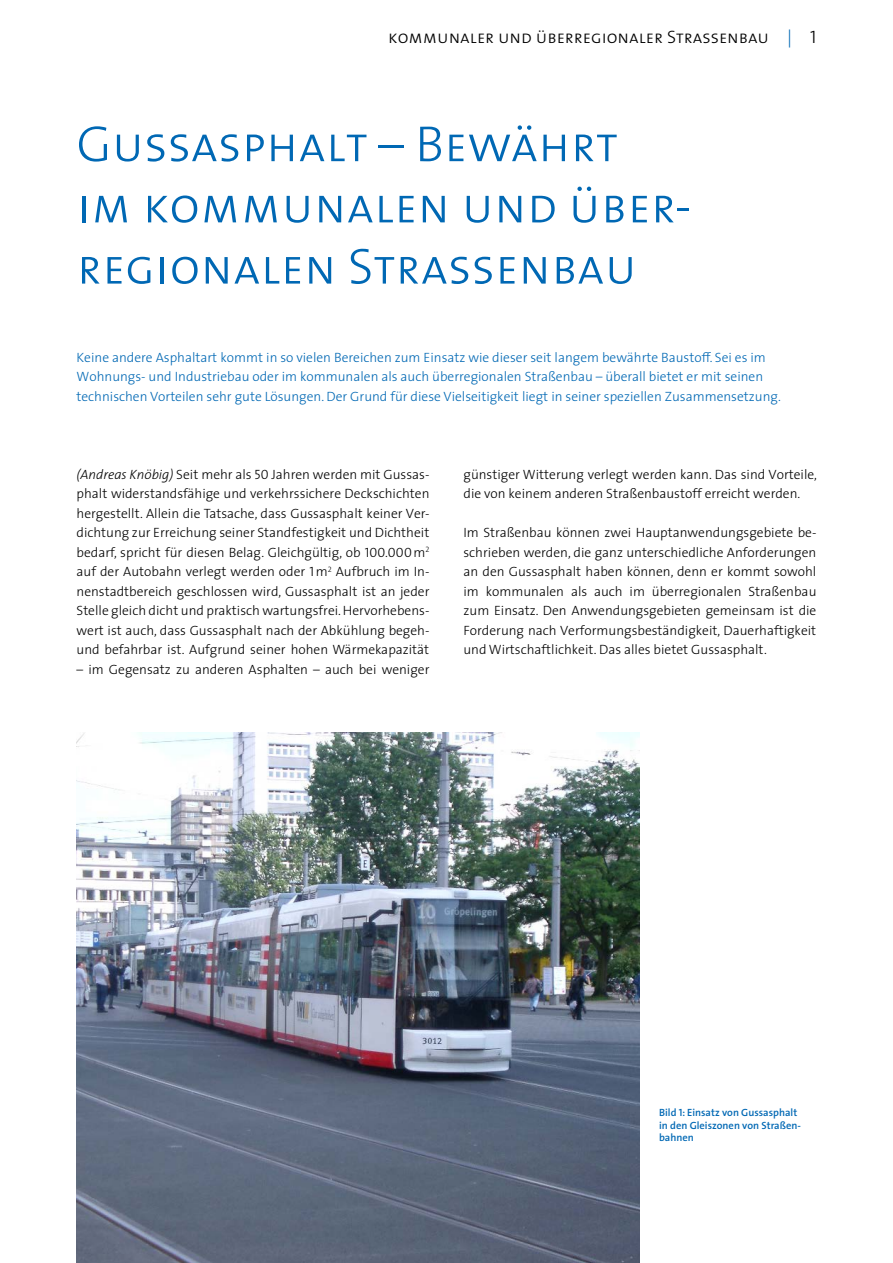
<style>
.page{position:relative;width:893px;height:1263px;background:#fff}
.page>*{position:absolute;margin:0;border:0;box-sizing:border-box;transform-origin:0 0}
.Headline{font:51px/61.2px "The Sans Light Caps";color:#0068b4}
.Rubrik{font:18px "The Sans Light Caps";color:#000}
.Fließtext{font:300 13.5px/19.5px "The Sans";color:#000;text-align:justify}
.Anleser{font:300 13.5px/19.5px "The Sans";color:#0068b4}
.BU{font:600 10.5px/12.6px "The Sans";color:#0068b4}
.s1{color:#0068b4}
.s2{font-style:italic}
.s3{font-family:"The Sans Light Caps";font-weight:400}
.s4{font-family:"The Sans Semi Bold Caps";font-weight:400}
</style>
<div class="page">
<img style="left:77px;top:732px;width:563px;height:531px">
<p class="Rubrik" style="left:388px;top:27px;width:430px">kommunaler und überregionaler Straßenbau <span class="s1">|</span> 1</p>
<p class="Headline" style="left:77px;top:115px;width:617px">Gussasphalt – Bewährt<br>im kommunalen und über&shy;regionalen Straßenbau</p>
<p class="Anleser" style="left:77px;top:347px;width:706px">Keine andere Asphaltart kommt in so vielen Bereichen zum Einsatz wie dieser seit langem bewährte Baustoff. Sei es im<br>Wohnungs- und Industriebau oder im kommunalen als auch überregionalen Straßenbau – überall bietet er mit seinen technischen Vorteilen sehr gute Lösungen. Der Grund für diese Vielseitigkeit liegt in seiner speziellen Zusammensetzung.</p>
<p class="Fließtext" style="left:77px;top:464px;width:354px"><span class="s2">(Andreas Knöbig)</span> Seit mehr als <span class="s3">50</span> Jahren werden mit Gussas&shy;phalt widerstandsfähige und verkehrssichere Deckschichten hergestellt. Allein die Tatsache, dass Gussasphalt keiner Ver&shy;dichtung zur Erreichung seiner Standfestigkeit und Dichtheit bedarf, spricht für diesen Belag. Gleichgültig, ob <span class="s3">100</span>.<span class="s3">000</span>m<sup>2 </sup>auf der Autobahn verlegt werden oder <span class="s3">1</span>m<sup>2</sup> Aufbruch im In&shy;nenstadtbereich geschlossen wird, Gussasphalt ist an jeder Stelle gleich dicht und praktisch wartungsfrei. Hervorhebens&shy;wert ist auch, dass Gussasphalt nach der Abkühlung begeh&shy;und befahrbar ist. Aufgrund seiner hohen Wärmekapazität</p>
<p class="Fließtext" style="left:77px;top:659px;width:354px">– im Gegensatz zu anderen Asphalten – auch bei weniger</p>
<p class="Fließtext" style="left:463px;top:464px;width:355px">günstiger Witterung verlegt werden kann. Das sind Vorteile, die von keinem anderen Straßenbaustoff erreicht werden.</p>
<p class="Fließtext" style="left:463px;top:522px;width:354px">Im Straßenbau können zwei Hauptanwendungsgebiete be&shy;schrieben werden, die ganz unterschiedliche Anforderungen an den Gussasphalt haben können, denn er kommt sowohl im kommunalen als auch im überregionalen Straßenbau zum Einsatz. Den Anwendungsgebieten gemeinsam ist die Forderung nach Verformungsbeständigkeit, Dauerhaftigkeit und Wirtschaftlichkeit. Das alles bietet Gussasphalt.</p>
<p class="BU" style="left:659px;top:1106px;width:143px">Bild <span class="s4">1</span>: Einsatz von Gussasphalt in den Gleiszonen von Straßen&shy;bahnen</p>
</div>
